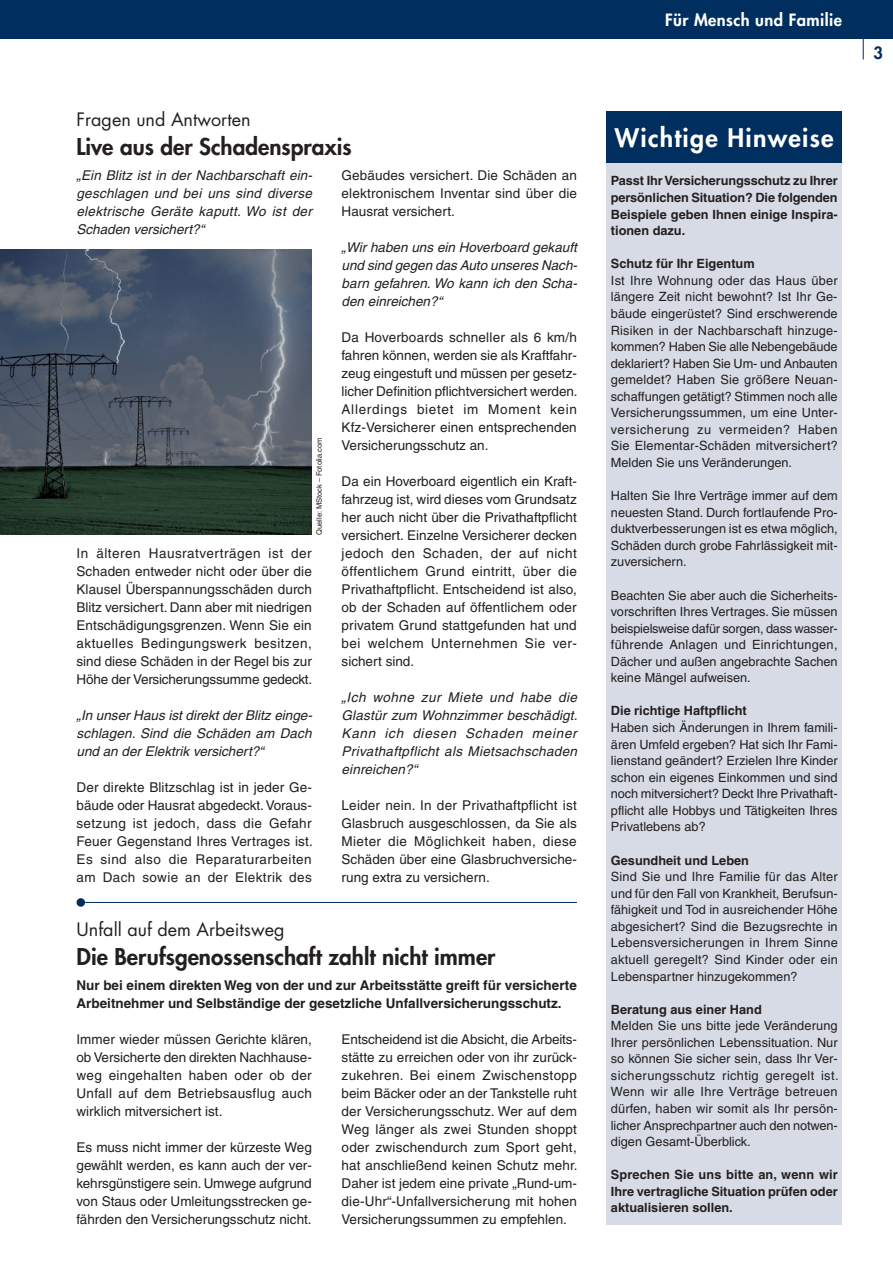
<style>
.page{position:relative;width:893px;height:1263px;background:#fff}
.page>*{position:absolute;margin:0;border:0;box-sizing:border-box;transform-origin:0 0}
.t1{font:800 24.9px "Futura LT";letter-spacing:.05em;color:#fff}
.t2{font:800 22.5px "Futura LT";color:#231f20}
.t3{font:18px "Futura LT";color:#231f20}
.t4{font:800 16.5px "Futura LT";letter-spacing:.025em;color:#fff}
.t5{font:800 16.5px "Futura LT";color:#002e5e}
.t6{font:13.5px/18px "Helvetica LT";color:#231f20;text-align:justify}
.t7{font:italic 13.5px/18px "Helvetica LT";letter-spacing:.01em;color:#231f20;text-align:justify}
.t8{font:700 13.5px/18px "Helvetica LT";color:#231f20}
.t9{font:12.75px/16.5px "Helvetica LT";color:#231f20;text-align:justify}
.t10{font:700 12.75px/16.5px "Helvetica LT";color:#231f20;text-align:justify}
.t11{font:7.5px "Helvetica LT";color:#231f20}
</style>
<div class="page">
<div style="left:0;top:0;width:893px;height:38px;background:#002e5e"></div>
<svg style="left:863px;top:38px;width:1px;height:22px"></svg>
<hr style="left:81px;top:902px;width:496px;height:1px;background:#002e5e">
<div style="left:77px;top:898px;width:8px;height:9px;background:#002e5e;border-radius:50%"></div>
<div style="left:607px;top:161px;width:235px;height:1064px;background:#d7dbe6"></div>
<img style="left:0;top:250px;width:312px;height:285px">
<div style="left:607px;top:111px;width:235px;height:52px;background:#002e5e"></div>
<h3 class="t3" style="left:77px;top:108px;width:176px">Fragen und Antworten</h3>
<h2 class="t2" style="left:77px;top:131px;width:277px">Live aus der Schadenspraxis</h2>
<p class="t7" style="left:77px;top:166px;width:237px">„Ein Blitz ist in der Nachbarschaft ein&shy;geschlagen und bei uns sind diverse elektrische Geräte kaputt. Wo ist der Schaden versichert?“</p>
<p class="t6" style="left:342px;top:166px;width:237px">Gebäudes versichert. Die Schäden an elektronischem Inventar sind über die Hausrat versichert.</p>
<p class="t7" style="left:342px;top:238px;width:237px">„Wir haben uns ein Hoverboard gekauft und sind gegen das Auto unseres Nach&shy;barn gefahren. Wo kann ich den Scha&shy;den einreichen?“</p>
<p class="t6" style="left:342px;top:328px;width:237px">Da Hoverboards schneller als 6 km/h fahren können, werden sie als Kraftfahr&shy;zeug eingestuft und müssen per gesetz&shy;licher Definition pflichtversichert werden.<br>Allerdings bietet im Moment kein Kfz-Versicherer einen entsprechenden Versicherungsschutz an.</p>
<p class="t6" style="left:342px;top:472px;width:237px">Da ein Hoverboard eigentlich ein Kraft&shy;fahrzeug ist, wird dieses vom Grundsatz her auch nicht über die Privathaftpflicht versichert. Einzelne Versicherer decken jedoch den Schaden, der auf nicht öffentlichem Grund eintritt, über die Privathaftpflicht. Entscheidend ist also, ob der Schaden auf öffentlichem oder privatem Grund stattgefunden hat und bei welchem Unternehmen Sie ver&shy;sichert sind.</p>
<p class="t7" style="left:342px;top:688px;width:237px">„Ich wohne zur Miete und habe die Glastür zum Wohnzimmer beschädigt.<br>Kann ich diesen Schaden meiner Privathaftpflicht als Mietsachschaden einreichen?“</p>
<p class="t6" style="left:342px;top:796px;width:237px">Leider nein. In der Privathaftpflicht ist Glasbruch ausgeschlossen, da Sie als Mieter die Möglichkeit haben, diese Schäden über eine Glasbruchversiche&shy;rung extra zu versichern.</p>
<p class="t11" style="left:315px;top:535px;width:99px;rotate:-90deg">Quelle: MStock – Fotolia.com</p>
<p class="t6" style="left:77px;top:544px;width:237px">In älteren Hausratverträgen ist der Schaden entweder nicht oder über die Klausel Überspannungsschäden durch Blitz versichert. Dann aber mit niedrigen Entschädigungsgrenzen. Wenn Sie ein aktuelles Bedingungswerk besitzen, sind diese Schäden in der Regel bis zur Höhe der Versicherungssumme gedeckt.</p>
<p class="t7" style="left:77px;top:706px;width:237px">„In unser Haus ist direkt der Blitz einge&shy;schlagen. Sind die Schäden am Dach und an der Elektrik versichert?“</p>
<p class="t6" style="left:77px;top:778px;width:238px">Der direkte Blitzschlag ist in jeder Ge&shy;bäude oder Hausrat abgedeckt. Voraus&shy;setzung ist jedoch, dass die Gefahr Feuer Gegenstand Ihres Vertrages ist.<br>Es sind also die Reparaturarbeiten am Dach sowie an der Elektrik des</p>
<h3 class="t3" style="left:77px;top:918px;width:210px">Unfall auf dem Arbeitsweg</h3>
<h2 class="t2" style="left:77px;top:941px;width:420px">Die Berufsgenossenschaft zahlt nicht immer</h2>
<p class="t8" style="left:77px;top:976px;width:502px">Nur bei einem direkten Weg von der und zur Arbeitsstätte greift für versicherte<br>Arbeitnehmer und Selbständige der gesetzliche Unfallversicherungsschutz.</p>
<p class="t6" style="left:77px;top:1030px;width:237px">Immer wieder müssen Gerichte klären, ob Versicherte den direkten Nachhause&shy;weg eingehalten haben oder ob der Unfall auf dem Betriebsausflug auch wirklich mitversichert ist.</p>
<p class="t6" style="left:77px;top:1138px;width:237px">Es muss nicht immer der kürzeste Weg gewählt werden, es kann auch der ver&shy;kehrsgünstigere sein. Umwege aufgrund von Staus oder Umleitungsstrecken ge&shy;fährden den Versicherungsschutz nicht.</p>
<p class="t6" style="left:342px;top:1030px;width:238px;text-align:left">Entscheidend ist die Absicht, die Arbeits&shy;stätte zu erreichen oder von ihr zurück&shy;zukehren. Bei einem Zwischenstopp beim Bäcker oder an der Tankstelle ruht der Versicherungsschutz. Wer auf dem Weg länger als zwei Stunden shoppt oder zwischendurch zum Sport geht, hat anschließend keinen Schutz mehr.<br>Daher ist jedem eine private „Rund-um&shy;die-Uhr“-Unfallversicherung mit hohen Versicherungssummen zu empfehlen.</p>
<p class="t4" style="left:665px;top:9px;width:178px">Für Mensch und Familie</p>
<h1 class="t1" style="left:615px;top:121px;width:220px">Wichtige Hinweise</h1>
<p class="t10" style="left:611px;top:172px;width:228px">Passt Ihr Versicherungsschutz zu Ihrer persönlichen Situation? Die folgenden Beispiele geben Ihnen einige Inspira&shy;tionen dazu.</p>
<p class="t10" style="left:611px;top:255px;width:145px">Schutz für Ihr Eigentum</p>
<p class="t9" style="left:611px;top:272px;width:228px">Ist Ihre Wohnung oder das Haus über längere Zeit nicht bewohnt? Ist Ihr Ge&shy;bäude eingerüstet? Sind erschwerende Risiken in der Nachbarschaft hinzuge&shy;kommen? Haben Sie alle Nebengebäude deklariert? Haben Sie Um- und Anbauten gemeldet? Haben Sie größere Neuan&shy;schaffungen getätigt? Stimmen noch alle Versicherungssummen, um eine Unter&shy;versicherung zu vermeiden? Haben Sie Elementar-Schäden mitversichert?<br>Melden Sie uns Veränderungen.</p>
<p class="t9" style="left:611px;top:487px;width:228px">Halten Sie Ihre Verträge immer auf dem neuesten Stand. Durch fortlaufende Pro&shy;duktverbesserungen ist es etwa möglich, Schäden durch grobe Fahrlässigkeit mit&shy;zuversichern.</p>
<p class="t9" style="left:611px;top:587px;width:228px">Beachten Sie aber auch die Sicherheits&shy;vorschriften Ihres Vertrages. Sie müssen beispielsweise dafür sorgen, dass wasser&shy;führende Anlagen und Einrichtungen, Dächer und außen angebrachte Sachen keine Mängel aufweisen.</p>
<p class="t10" style="left:611px;top:702px;width:137px">Die richtige Haftpflicht</p>
<p class="t9" style="left:611px;top:719px;width:228px">Haben sich Änderungen in Ihrem famili&shy;ären Umfeld ergeben? Hat sich Ihr Fami&shy;lienstand geändert? Erzielen Ihre Kinder schon ein eigenes Einkommen und sind noch mitversichert? Deckt Ihre Privathaft&shy;pflicht alle Hobbys und Tätigkeiten Ihres Privatlebens ab?</p>
<p class="t10" style="left:611px;top:852px;width:140px">Gesundheit und Leben</p>
<p class="t9" style="left:611px;top:868px;width:228px">Sind Sie und Ihre Familie für das Alter und für den Fall von Krankheit, Berufsun&shy;fähigkeit und Tod in ausreichender Höhe abgesichert? Sind die Bezugsrechte in Lebensversicherungen in Ihrem Sinne aktuell geregelt? Sind Kinder oder ein Lebenspartner hinzugekommen?</p>
<p class="t10" style="left:611px;top:1001px;width:152px">Beratung aus einer Hand</p>
<p class="t9" style="left:611px;top:1017px;width:229px;text-align:left">Melden Sie uns bitte jede Veränderung Ihrer persönlichen Lebenssituation. Nur so können Sie sicher sein, dass Ihr Ver&shy;sicherungsschutz richtig geregelt ist.<br>Wenn wir alle Ihre Verträge betreuen dürfen, haben wir somit als Ihr persön&shy;licher Ansprechpartner auch den notwen&shy;digen Gesamt-Überblick.</p>
<p class="t10" style="left:611px;top:1166px;width:228px">Sprechen Sie uns bitte an, wenn wir Ihre vertragliche Situation prüfen oder aktualisieren sollen.</p>
<p class="t5" style="left:873px;top:41px;width:11px">3</p>
</div>
